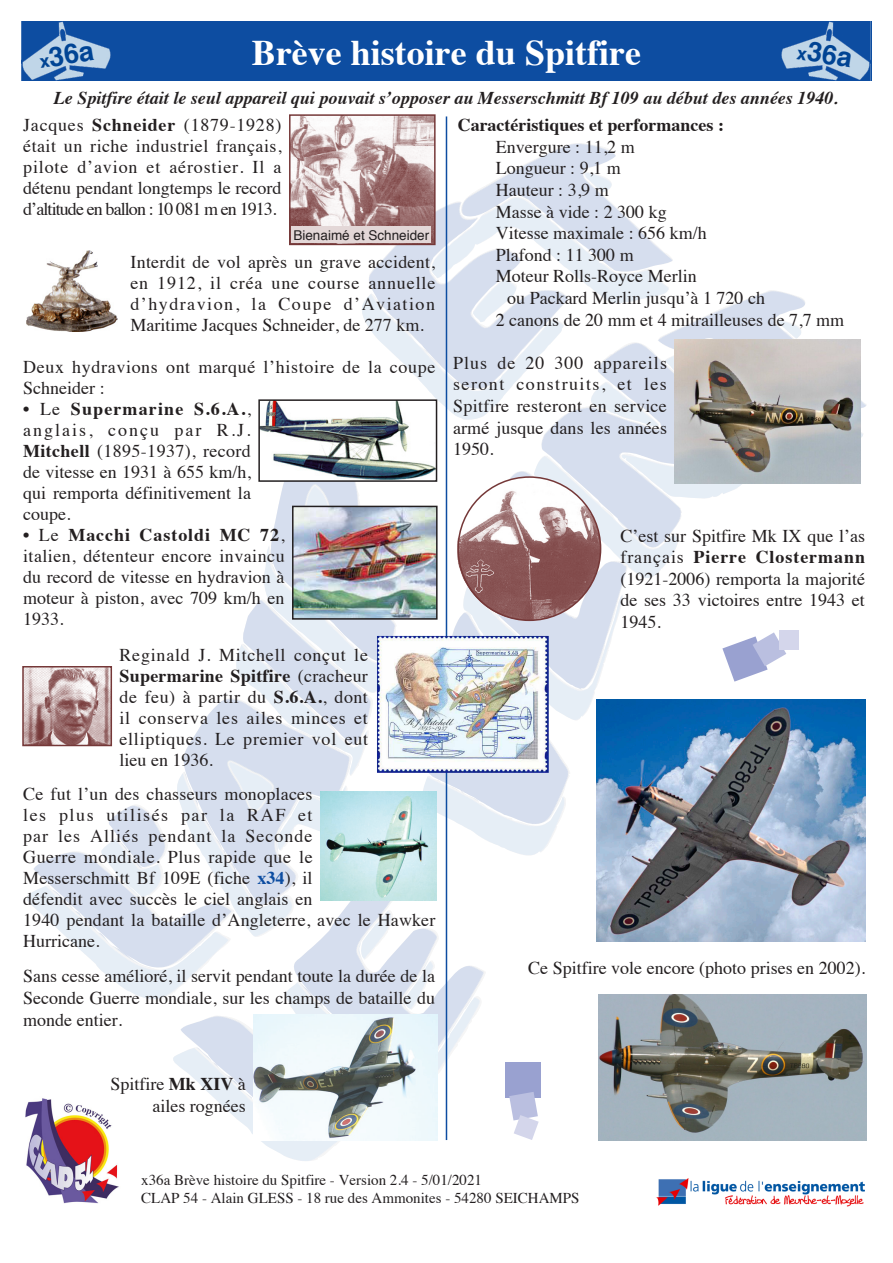
<style>
.page{position:relative;width:893px;height:1263px;background:#fff}
.page>*{position:absolute;margin:0;border:0;box-sizing:border-box;transform-origin:0 0}
.Normal_e{font:700 36px "Times";color:#fff}
.Normal_e-2{font:700 27px "Helvetica";color:#004494}
.Normal_e-3{font:18px/21px "Times";color:#231f20;text-align:justify}
.Normal_e-4{font:italic 700 18px "Times";color:#231f20}
.Normal_e-5{font:18px/21px "Times";letter-spacing:.035em;color:#231f20}
.Normal_e-6{font:700 18px "Times";color:#231f20}
.Normal_e-7{font:15px "Times";color:#231f20}
.Normal_e-8{font:13.5px "Helvetica";color:#231f20}
.s1{font-size:18px}
.s2{font-weight:700}
.s3{font-weight:700;color:#0d4da1}
</style>
<div class="page">
<div style="left:21px;top:21px;width:851px;height:60px;background:#0d4da1"></div>
<img style="left:21px;top:21px;width:90px;height:60px">
<img style="left:781px;top:22px;width:90px;height:59px">
<img style="left:62px;top:257px;width:369px;height:689px">
<img style="left:76px;top:287px;width:355px;height:671px">
<img style="left:102px;top:307px;width:48px;height:675px">
<img style="left:150px;top:293px;width:653px;height:707px">
<img style="left:220px;top:300px;width:585px;height:31px">
<img style="left:181px;top:331px;width:627px;height:20px">
<img style="left:172px;top:351px;width:502px;height:720px">
<img style="left:199px;top:375px;width:475px;height:720px">
<img style="left:212px;top:388px;width:650px;height:720px">
<img style="left:225px;top:401px;width:642px;height:719px">
<img style="left:239px;top:431px;width:624px;height:702px">
<img style="left:252px;top:784px;width:314px;height:361px">
<img style="left:266px;top:816px;width:296px;height:338px">
<img style="left:282px;top:966px;width:194px;height:195px">
<img style="left:301px;top:967px;width:185px;height:194px">
<img style="left:352px;top:996px;width:130px;height:136px">
<img style="left:437px;top:1034px;width:27px;height:68px">
<img style="left:431px;top:143px;width:242px;height:161px">
<img style="left:656px;top:1178px;width:208px;height:29px">
<img style="left:25px;top:1098px;width:94px;height:106px">
<img style="left:253px;top:1015px;width:184px;height:125px">
<img style="left:674px;top:340px;width:186px;height:143px">
<img style="left:320px;top:791px;width:117px;height:109px">
<div style="left:505px;top:1062px;width:35px;height:35px;background:#99a1d0"></div>
<svg style="left:509px;top:1092px;width:30px;height:48px"></svg>
<svg style="left:722px;top:632px;width:64px;height:50px"></svg>
<div style="left:779px;top:630px;width:19px;height:19px;background:#d4d6eb"></div>
<img style="left:292px;top:117px;width:141px;height:125px">
<div style="left:289px;top:114px;width:147px;height:131px;border:2px solid #753838"></div>
<img style="left:25px;top:669px;width:84px;height:74px">
<div style="left:22px;top:666px;width:90px;height:80px;border:2px solid #753838"></div>
<div style="left:26px;top:251px;width:97px;height:87px;background:#fff"></div>
<img style="left:26px;top:251px;width:92px;height:80px">
<img style="left:295px;top:509px;width:140px;height:108px">
<div style="left:292px;top:506px;width:146px;height:114px;border:2px solid #231f20"></div>
<img style="left:261px;top:402px;width:173px;height:77px">
<div style="left:258px;top:399px;width:179px;height:83px;border:2px solid #231f20"></div>
<img style="left:598px;top:995px;width:269px;height:145px">
<img style="left:597px;top:700px;width:268px;height:241px">
<div style="left:292px;top:226px;width:139px;height:17px;background:#e3d7d7"></div>
<img style="left:457px;top:477px;width:143px;height:143px">
<hr style="left:446px;top:116px;width:1px;height:1024px;background:#0d4da1">
<img style="left:377px;top:636px;width:172px;height:137px">
<p class="Normal_e-2" style="left:36px;top:37px;width:57px;rotate:-9deg"><span class="s1">x</span>36a</p>
<p class="Normal_e" style="left:252px;top:19px;width:390px">Brève histoire du Spitfire</p>
<p class="Normal_e-2" style="left:801px;top:28px;width:57px;rotate:9deg"><span class="s1">x</span>36a</p>
<p class="Normal_e-4" style="left:54px;top:81px;width:786px">Le Spitfire était le seul appareil qui pouvait s’opposer au Messerschmitt Bf 109 au début des années 1940.</p>
<p class="Normal_e-3" style="left:23px;top:113px;width:260px">Jacques <span class="s2">Schneider</span> (1879-1928) était un riche industriel français, pilote d’avion et aérostier. Il a détenu pendant longtemps le record d’altitude en ballon : 10 081 m en 1913.</p>
<p class="Normal_e-3" style="left:130px;top:250px;width:306px">Interdit de vol après un grave accident, en 1912, il créa une course annuelle d’hydravion, la Coupe d’Aviation Maritime Jacques Schneider, de 277 km.</p>
<p class="Normal_e-5" style="left:23px;top:355px;width:414px">Deux hydravions ont marqué l’histoire de la coupe<br>Schneider :</p>
<p class="Normal_e-3" style="left:23px;top:397px;width:229px">• Le <span class="s2">Supermarine S.6.A.</span>, anglais, conçu par R.J.<br><span class="s2">Mitchell</span> (1895-1937), record de vitesse en 1931 à 655 km/h, qui remporta définitivement la coupe.</p>
<p class="Normal_e-3" style="left:23px;top:523px;width:263px">• Le <span class="s2">Macchi Castoldi MC 72</span>, italien, détenteur encore invaincu du record de vitesse en hydravion à moteur à piston, avec 709 km/h en 1933.</p>
<p class="Normal_e-3" style="left:120px;top:643px;width:250px">Reginald J. Mitchell conçut le <span class="s2">Supermarine Spitfire</span> (cracheur de feu) à partir du <span class="s2">S.6.A.</span>, dont il conserva les ailes minces et elliptiques. Le premier vol eut lieu en 1936.</p>
<p class="Normal_e-3" style="left:23px;top:782px;width:414px;text-align:left">Ce fut l’un des chasseurs monoplaces<br>les plus utilisés par la RAF et<br>par les Alliés pendant la Seconde<br>Guerre mondiale. Plus rapide que le<br>Messerschmitt Bf 109E (fiche <span class="s3">x34</span>), il<br>défendit avec succès le ciel anglais en<br>1940 pendant la bataille d’Angleterre, avec le Hawker Hurricane.</p>
<p class="Normal_e-3" style="left:23px;top:964px;width:413px;line-height:21.6px">Sans cesse amélioré, il servit pendant toute la durée de la Seconde Guerre mondiale, sur les champs de bataille du monde entier.</p>
<p class="Normal_e-8" style="left:293px;top:225px;width:137px">Bienaimé et Schneider</p>
<p class="Normal_e-6" style="left:458px;top:108px;width:268px">Caractéristiques et performances :</p>
<p class="Normal_e-3" style="left:496px;top:135px;width:140px">Envergure : 11,2 m</p>
<p class="Normal_e-3" style="left:496px;top:156px;width:126px">Longueur : 9,1 m</p>
<p class="Normal_e-3" style="left:496px;top:178px;width:114px">Hauteur : 3,9 m</p>
<p class="Normal_e-3" style="left:496px;top:199px;width:172px">Masse à vide : 2 300 kg</p>
<p class="Normal_e-3" style="left:496px;top:221px;width:212px">Vitesse maximale : 656 km/h</p>
<p class="Normal_e-3" style="left:496px;top:243px;width:140px">Plafond : 11 300 m</p>
<p class="Normal_e-3" style="left:496px;top:264px;width:202px">Moteur Rolls-Royce Merlin</p>
<p class="Normal_e-3" style="left:507px;top:286px;width:259px">ou Packard Merlin jusqu’à 1 720 ch</p>
<p class="Normal_e-3" style="left:496px;top:307px;width:350px">2 canons de 20 mm et 4 mitrailleuses de 7,7 mm</p>
<p class="Normal_e-3" style="left:453px;top:350px;width:215px;line-height:21.6px">Plus de 20 300 appareils seront construits, et les Spitfire resteront en service armé jusque dans les années 1950.</p>
<p class="Normal_e-3" style="left:620px;top:523px;width:246px;line-height:21.6px">C’est sur Spitfire Mk IX que l’as français <span class="s2">Pierre Clostermann </span>(1921-2006) remporta la majorité de ses 33 victoires entre 1943 et 1945.</p>
<p class="Normal_e-3" style="left:528px;top:955px;width:338px">Ce Spitfire vole encore (photo prises en 2002).</p>
<p class="Normal_e-3" style="left:110px;top:1072px;width:137px;line-height:21.6px;text-align:right">Spitfire <span class="s2">Mk XIV</span> à ailes rognées</p>
<p class="Normal_e-7" style="left:141px;top:1166px;width:342px">x36a Brève histoire du Spitfire - Version 2.4 - 5/01/2021</p>
<p class="Normal_e-7" style="left:141px;top:1184px;width:440px">CLAP 54 - Alain GLESS - 18 rue des Ammonites - 54280 SEICHAMPS</p>
</div>
